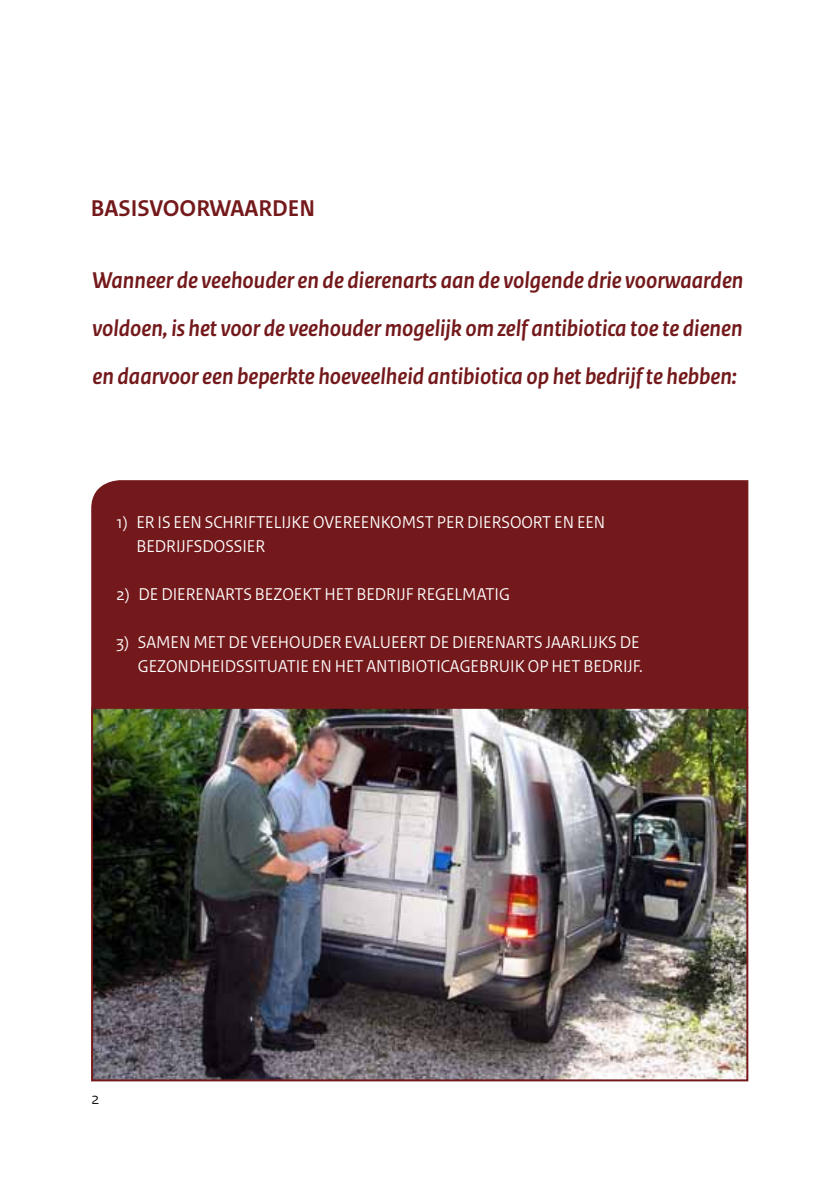
<style>
.page{position:relative;width:840px;height:1191px;background:#fff}
.page>*{position:absolute;margin:0;border:0;box-sizing:border-box;transform-origin:0 0}
.t1{font:italic 700 24px/48px "Rijksoverheid Sans Heading";color:#74191b;text-align:justify}
.t2{font:700 24px "Rijksoverheid Sans Heading";color:#74191b}
.t3{font:18px/24px "Rijksoverheid Sans Heading";color:#fff}
.t4{font:17px "Rijksoverheid Sans";color:#1a171c}
</style>
<div class="page">
<img style="left:94px;top:710px;width:651px;height:368px">
<div style="left:91px;top:707px;width:657px;height:374px;border:2px solid #74191b"></div>
<div style="left:91px;top:480px;width:657px;height:228px;background:#74191b"></div>
<h1 class="t2" style="left:91px;top:195px;width:226px">BASISVOORWAARDEN</h1>
<h1 class="t1" style="left:92px;top:257px;width:652px">Wanneer de veehouder en de dierenarts aan de volgende drie voorwaarden voldoen, is het voor de veehouder mogelijk om zelf antibiotica toe te dienen en daarvoor een beperkte hoeveelheid antibiotica op het bedrijf te hebben:</h1>
<p class="t3" style="left:136px;top:510px;width:470px;text-indent:-20px">1) ER IS EEN SCHRIFTELIJKE OVEREENKOMST PER DIERSOORT EN EEN<br>BEDRIJFSDOSSIER</p>
<p class="t3" style="left:117px;top:582px;width:394px">2) DE DIERENARTS BEZOEKT HET BEDRIJF REGELMATIG</p>
<p class="t3" style="left:117px;top:630px;width:527px;text-align:right">3) SAMEN MET DE VEEHOUDER EVALUEERT DE DIERENARTS JAARLIJKS DE<br>GEZONDHEIDSSITUATIE EN HET ANTIBIOTICAGEBRUIK OP HET BEDRIJF.</p>
<p class="t4" style="left:91px;top:1089px;width:10px">2</p>
</div>
